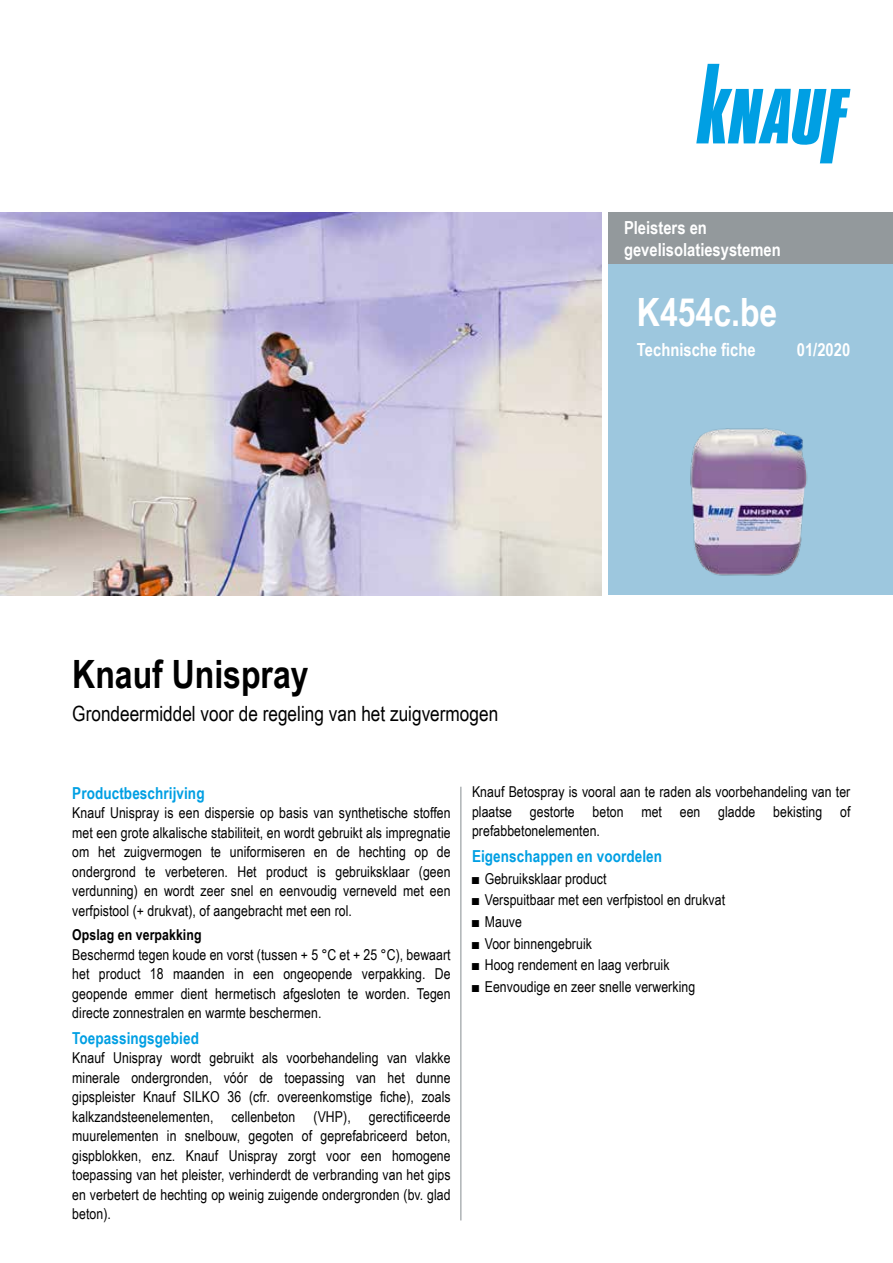
<style>
.page{position:relative;width:893px;height:1263px;background:#fff}
.page>*{position:absolute;margin:0;border:0;box-sizing:border-box;transform-origin:0 0}
.t1{font:700 39px "Arial Narrow";color:#000}
.t2{font:700 39px "Arial Narrow";color:#fff}
.t3{font:21px "Arial Narrow";color:#000}
.t4{font:700 18px/21.6px "Arial Narrow";color:#fff}
.t5{font:700 16.5px "Arial Narrow";letter-spacing:.005em;color:#009fe3}
.t6{font:15px/19.5px "Arial Narrow";letter-spacing:.005em;color:#000;text-align:justify}
.t7{font:700 15px "Arial Narrow";letter-spacing:.005em;color:#000}
</style>
<div class="page">
<div style="left:608px;top:213px;width:285px;height:382px;background:#9dc7de"></div>
<div style="left:608px;top:213px;width:285px;height:51px;background:#93999c"></div>
<svg style="left:696px;top:64px;width:154px;height:99px"></svg>
<hr style="left:460px;top:787px;width:1px;height:433px;background:#93999c">
<img style="left:0;top:213px;width:602px;height:382px">
<img style="left:690px;top:428px;width:118px;height:148px">
<h1 class="t1" style="left:72px;top:644px;width:238px">Knauf Unispray</h1>
<h2 class="t3" style="left:72px;top:698px;width:427px">Grondeermiddel voor de regeling van het zuigvermogen</h2>
<p class="t4" style="left:624px;top:216px;width:158px">Pleisters en gevelisolatiesystemen</p>
<h1 class="t2" style="left:637px;top:283px;width:142px">K454c.be</h1>
<p class="t4" style="left:637px;top:338px;width:120px">Technische fiche</p>
<p class="t4" style="left:797px;top:338px;width:55px">01/2020</p>
<p class="t5" style="left:72px;top:780px;width:134px">Productbeschrijving</p>
<p class="t6" style="left:72px;top:802px;width:380px">Knauf Unispray is een dispersie op basis van synthetische stoffen met een grote alkalische stabiliteit, en wordt gebruikt als impregnatie om het zuigvermogen te uniformiseren en de hechting op de ondergrond te verbeteren. Het product is gebruiksklaar (geen verdunning) en wordt zeer snel en eenvoudig verneveld met een verfpistool (+ drukvat), of aangebracht met een rol.</p>
<p class="t7" style="left:72px;top:923px;width:131px">Opslag en verpakking</p>
<p class="t6" style="left:72px;top:944px;width:380px">Beschermd tegen koude en vorst (tussen + 5 °C et + 25 °C), bewaart het product 18 maanden in een ongeopende verpakking. De geopende emmer dient hermetisch afgesloten te worden. Tegen directe zonnestralen en warmte beschermen.</p>
<p class="t5" style="left:72px;top:1025px;width:128px">Toepassingsgebied</p>
<p class="t6" style="left:72px;top:1048px;width:380px">Knauf Unispray wordt gebruikt als voorbehandeling van vlakke minerale ondergronden, vóór de toepassing van het dunne gipspleister Knauf SILKO 36 (cfr. overeenkomstige fiche), zoals kalkzandsteenelementen, cellenbeton (VHP), gerectificeerde muurelementen in snelbouw, gegoten of geprefabriceerd beton, gispblokken, enz. Knauf Unispray zorgt voor een homogene toepassing van het pleister, verhinderdt de verbranding van het gips en verbetert de hechting op weinig zuigende ondergronden (bv. glad beton).</p>
<p class="t6" style="left:472px;top:782px;width:380px">Knauf Betospray is vooral aan te raden als voorbehandeling van ter plaatse gestorte beton met een gladde bekisting of prefabbetonelementen.</p>
<p class="t5" style="left:472px;top:844px;width:192px">Eigenschappen en voordelen</p>
<p class="t6" style="left:472px;top:868px;width:136px">■ Gebruiksklaar product</p>
<p class="t6" style="left:472px;top:890px;width:255px">■ Verspuitbaar met een verfpistool en drukvat</p>
<p class="t6" style="left:472px;top:911px;width:51px">■ Mauve</p>
<p class="t6" style="left:472px;top:933px;width:122px">■ Voor binnengebruik</p>
<p class="t6" style="left:472px;top:955px;width:199px">■ Hoog rendement en laag verbruik</p>
<p class="t6" style="left:472px;top:976px;width:225px">■ Eenvoudige en zeer snelle verwerking</p>
</div>
